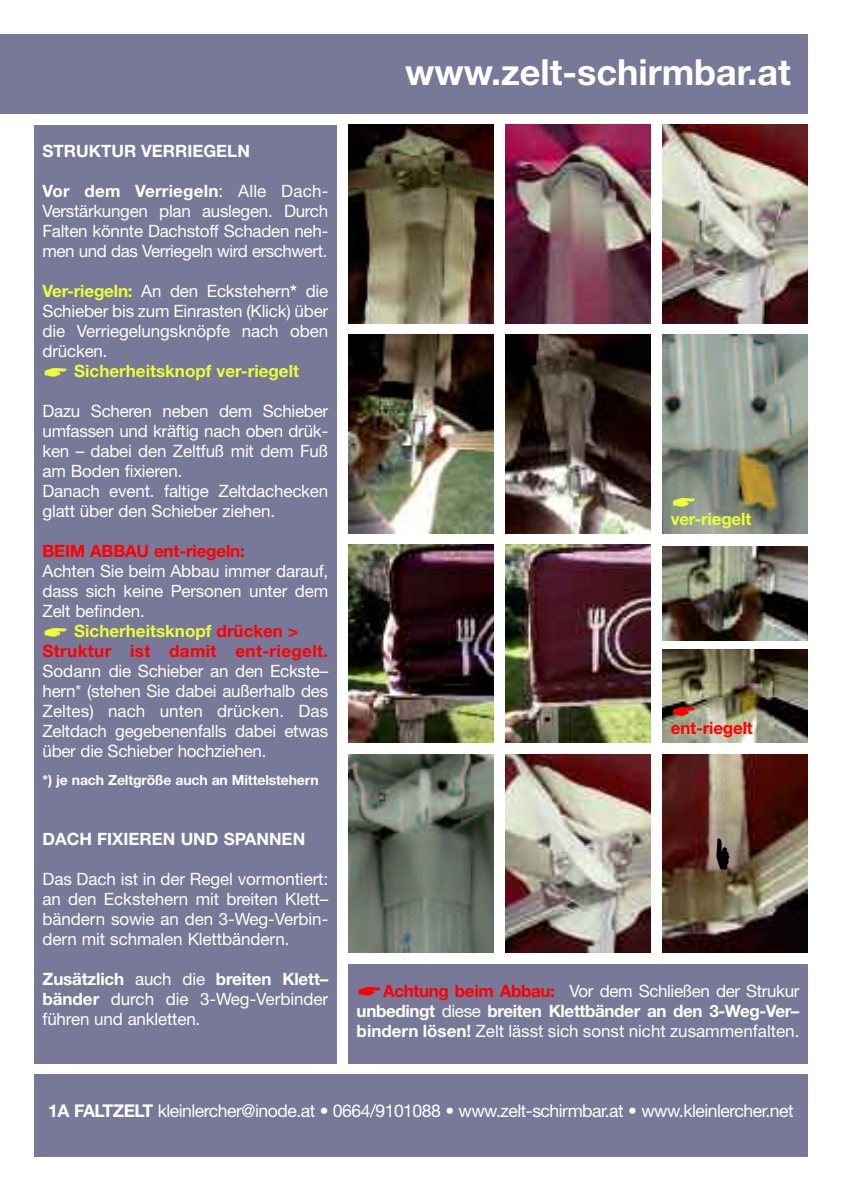
<style>
.page{position:relative;width:842px;height:1191px;background:#fff}
.page>*{position:absolute;margin:0;border:0;box-sizing:border-box;transform-origin:0 0}
.t1{font:700 36px "Helvetica Neue";color:#fff}
.t2{font:17.6px "Helvetica Neue";letter-spacing:-.03em;color:#fff}
.t3{font:17px/20px "Helvetica Neue";letter-spacing:-.01em;color:#fff;text-align:justify}
.t4{font:700 17px "Helvetica Neue";color:#ebff38}
.t5{font:700 17px "Helvetica Neue";color:#fff}
.t6{font:700 17px "Helvetica Neue";letter-spacing:-.01em;color:#f00}
.t7{font:700 17px "Helvetica Neue";letter-spacing:.02em;color:#f00}
.t8{font:700 14px "Helvetica Neue";letter-spacing:-.01em;color:#fff}
.s1{font-weight:700}
.s2{font-weight:700;color:#ebff38}
.s3{color:#f00}
.s4{font-weight:700;color:#f00}
</style>
<div class="page">
<div style="left:0;top:34px;width:808px;height:79px;background:#787898"></div>
<div style="left:34px;top:125px;width:303px;height:938px;background:#787898"></div>
<img style="left:348px;top:334px;width:146px;height:199px">
<img style="left:348px;top:754px;width:146px;height:198px">
<img style="left:662px;top:754px;width:146px;height:198px">
<img style="left:505px;top:334px;width:146px;height:199px">
<img style="left:662px;top:334px;width:146px;height:199px">
<img style="left:348px;top:544px;width:146px;height:199px">
<img style="left:505px;top:754px;width:146px;height:198px">
<img style="left:506px;top:544px;width:145px;height:199px">
<div style="left:348px;top:964px;width:460px;height:99px;background:#787898"></div>
<img style="left:505px;top:125px;width:146px;height:198px">
<img style="left:348px;top:125px;width:146px;height:198px">
<img style="left:662px;top:125px;width:146px;height:198px">
<img style="left:662px;top:546px;width:146px;height:94px">
<img style="left:662px;top:649px;width:146px;height:94px">
<div style="left:34px;top:1074px;width:774px;height:83px;background:#787898"></div>
<svg style="left:673px;top:498px;width:22px;height:9px"></svg>
<svg style="left:716px;top:838px;width:13px;height:31px"></svg>
<svg style="left:673px;top:707px;width:22px;height:8px"></svg>
<p class="t5" style="left:43px;top:145px;width:209px">STRUKTUR VERRIEGELN</p>
<p class="t3" style="left:43px;top:182px;width:287px"><span class="s1">Vor dem Verriegeln</span>: Alle Dach-Verstärkungen plan auslegen. Durch Falten könnte Dachstoff Schaden neh&shy;men und das Verriegeln wird erschwert.</p>
<p class="t3" style="left:43px;top:282px;width:287px"><span class="s2">Ver-riegeln:</span> An den Eckstehern<span class="s1">*</span> die Schieber bis zum Einrasten (Klick) über die Verriegelungsknöpfe nach oben drücken.</p>
<p class="t4" style="left:74px;top:365px;width:226px">Sicherheitsknopf ver-riegelt</p>
<p class="t3" style="left:43px;top:402px;width:287px;text-align:left">Dazu Scheren neben dem Schieber umfassen und kräftig nach oben drük&shy;ken – dabei den Zeltfuß mit dem Fuß am Boden fixieren.<br>Danach event. faltige Zeltdachecken glatt über den Schieber ziehen.</p>
<p class="t6" style="left:43px;top:545px;width:204px">BEIM ABBAU ent-riegeln:</p>
<p class="t3" style="left:43px;top:562px;width:287px">Achten Sie beim Abbau immer darauf,</p>
<p class="t3" style="left:43px;top:582px;width:287px">dass sich keine Personen unter dem</p>
<p class="t3" style="left:43px;top:602px;width:104px">Zelt befinden.</p>
<p class="t4" style="left:74px;top:625px;width:226px">Sicherheitsknopf <span class="s3">drücken &gt;</span></p>
<p class="t7" style="left:43px;top:645px;width:287px">Struktur ist damit ent-riegelt.</p>
<p class="t3" style="left:43px;top:662px;width:287px">Sodann die Schieber an den Eckste– hern* (stehen Sie dabei außerhalb des Zeltes) nach unten drücken. Das Zeltdach gegebenenfalls dabei etwas über die Schieber hochziehen.</p>
<p class="t8" style="left:43px;top:775px;width:278px">*) je nach Zeltgröße auch an Mittelstehern</p>
<h1 class="t1" style="left:405px;top:60px;width:387px">www.zelt-schirmbar.at</h1>
<p class="t4" style="left:671px;top:513px;width:82px">ver-riegelt</p>
<p class="t6" style="left:671px;top:721px;width:84px">ent-riegelt</p>
<p class="t5" style="left:43px;top:833px;width:264px">DACH FIXIEREN UND SPANNEN</p>
<p class="t3" style="left:43px;top:870px;width:287px">Das Dach ist in der Regel vormontiert: an den Eckstehern mit breiten Klett– bändern sowie an den 3-Weg-Verbin&shy;dern mit schmalen Klettbändern.</p>
<p class="t3" style="left:43px;top:970px;width:287px"><span class="s1">Zusätzlich</span> auch die <span class="s1">breiten Klett– bänder</span> durch die 3-Weg-Verbinder führen und ankletten.</p>
<p class="t3" style="left:357px;top:982px;width:444px;text-indent:26px"><span class="s4">Achtung beim Abbau:</span> Vor dem Schließen der Strukur <span class="s1">unbedingt</span> diese <span class="s1">breiten Klettbänder an den 3-Weg-Ver– bindern lösen!</span> Zelt lässt sich sonst nicht zusammenfalten.</p>
<p class="t2" style="left:48px;top:1104px;width:747px"><span class="s1">1A FALTZELT</span> kleinlercher@inode.at • 0664/9101088 • www.zelt-schirmbar.at • www.kleinlercher.net</p>
</div>
